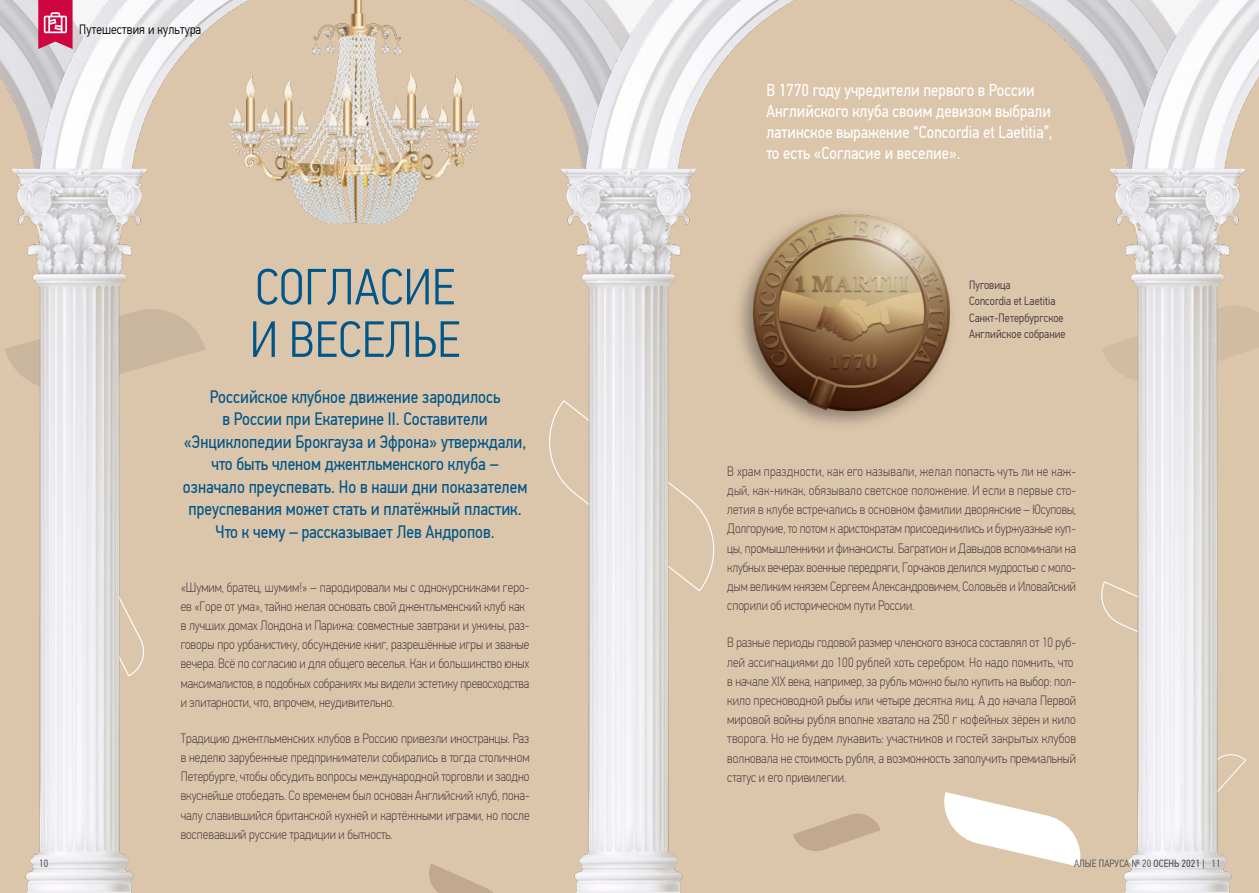
<style>
.page{position:relative;width:1259px;height:893px;background:#dbc5ab}
.page>*{position:absolute;margin:0;border:0;box-sizing:border-box;transform-origin:0 0}
.t1{font:300 51px/52.5px "PF Din Text Cond Pro";letter-spacing:.005em;color:#005688}
.t2{font:18px/22.5px "PF Din Text Cond Pro";color:#005688;text-align:center}
.t3{font:17.25px/21px "PF Din Text Cond Pro";color:#fff}
.t4{font:100 13.5px/19.2px "PF Din Text Cond Pro";color:#43353a}
.t5{font:300 13.5px "PF Din Text Cond Pro";letter-spacing:.01em;color:#000}
.t6{font:300 12px/16.5px "PF Din Text Cond Pro";letter-spacing:.005em;color:#43353a}
.t7{font:300 10.5px "PF Din Text Cond Pro";letter-spacing:.005em;color:#4a4a49}
.t8{font:300 10.5px "PF Din Text Cond Pro";color:#43353a}
.s1{font-weight:400}
</style>
<div class="page">
<img style="left:12px;top:108px;width:26px;height:61px">
<img style="left:38px;top:0;width:546px;height:171px">
<svg style="left:0;top:0;width:153px;height:108px;background:#e2d1d7"></svg>
<img style="left:584px;top:0;width:546px;height:171px">
<img style="left:1130px;top:0;width:129px;height:171px">
<img style="left:229px;top:0;width:250px;height:223px">
<svg style="left:1101px;top:581px;width:9px;height:36px"></svg>
<svg style="left:549px;top:404px;width:166px;height:188px"></svg>
<svg style="left:793px;top:813px;width:87px;height:38px"></svg>
<svg style="left:429px;top:863px;width:64px;height:30px"></svg>
<svg style="left:944px;top:792px;width:136px;height:75px"></svg>
<svg style="left:5px;top:309px;width:200px;height:57px"></svg>
<img style="left:561px;top:169px;width:134px;height:723px">
<img style="left:1110px;top:169px;width:134px;height:723px">
<img style="left:12px;top:169px;width:134px;height:723px">
<img style="left:739px;top:213px;width:212px;height:212px">
<hr style="left:28px;top:892px;width:103px;height:1px;background:#ededed">
<hr style="left:577px;top:892px;width:103px;height:1px;background:#ededed">
<hr style="left:1125px;top:892px;width:104px;height:1px;background:#ededed">
<p class="t5" style="left:79px;top:22px;width:123px">Путешествия и культура</p>
<h1 class="t1" style="left:250px;top:261px;width:212px">СОГЛАСИЕ<br>И ВЕСЕЛЬЕ</h1>
<p class="t2" style="left:183px;top:386px;width:346px">Российское клубное движение зародилось<br>в России при Екатерине II. Составители «Энциклопедии Брокгауза и Эфрона» утверждали, что быть членом джентльменского клуба – означало преуспевать. Но в наши дни показателем преуспевания может стать и платёжный пластик.<br>Что к чему – рассказывает Лев Андропов.</p>
<p class="t4" style="left:181px;top:577px;width:350px">«Шумим, братец, шумим!» – пародировали мы с однокурсниками геро&shy;ев «Горе от ума», тайно желая основать свой джентльменский клуб как в лучших домах Лондона и Парижа: совместные завтраки и ужины, раз&shy;говоры про урбанистику, обсуждение книг, разрешённые игры и званые вечера. Всё по согласию и для общего веселья. Как и большинство юных максималистов, в подобных собраниях мы видели эстетику превосходства и элитарности, что, впрочем, неудивительно.</p>
<p class="t4" style="left:181px;top:728px;width:350px;text-align:justify">Традицию джентльменских клубов в Россию привезли иностранцы. Раз в неделю зарубежные предприниматели собирались в тогда столичном Петербурге, чтобы обсудить вопросы международной торговли и заодно вкуснейше отобедать. Со временем был основан Английский клуб, пона&shy;чалу славившийся британской кухней и картёжными играми, но после воспевавший русские традиции и бытность.</p>
<p class="t3" style="left:766px;top:80px;width:288px">В 1770 году учредители первого в России Английского клуба своим девизом выбрали латинское выражение “Concordia et Laetitia”, то есть «Согласие и веселие».</p>
<p class="t6" style="left:969px;top:276px;width:98px">Пуговица<br>Concordia et Laetitia<br>Санкт-Петербургское<br>Английское собрание</p>
<p class="t4" style="left:727px;top:461px;width:350px;text-align:justify">В храм праздности, как его называли, желал попасть чуть ли не каж&shy;дый, как-никак, обязывало светское положение. И если в первые сто&shy;летия в клубе встречались в основном фамилии дворянские – Юсуповы, Долгорукие, то потом к аристократам присоединились и буржуазные куп&shy;цы, промышленники и финансисты. Багратион и Давыдов вспоминали на клубных вечерах военные передряги, Горчаков делился мудростью с моло&shy;дым великим князем Сергеем Александровичем, Соловьёв и Иловайский спорили об историческом пути России.</p>
<p class="t4" style="left:727px;top:633px;width:350px">В разные периоды годовой размер членского взноса составлял от 10 руб&shy;лей ассигнациями до 100 рублей хоть серебром. Но надо помнить, что в начале XIX века, например, за рубль можно было купить на выбор: пол&shy;кило пресноводной рыбы или четыре десятка яиц. А до начала Первой мировой войны рубля вполне хватало на 250 г кофейных зёрен и кило творога. Но не будем лукавить: участников и гостей закрытых клубов волновала не стоимость рубля, а возможность заполучить премиальный статус и его привилегии.</p>
<p class="t8" style="left:39px;top:858px;width:10px">10</p>
<p class="t7" style="left:1074px;top:858px;width:148px">АЛЫЕ ПАРУСА № 20 <span class="s1">ОСЕНЬ 2021 |</span> 11</p>
</div>
